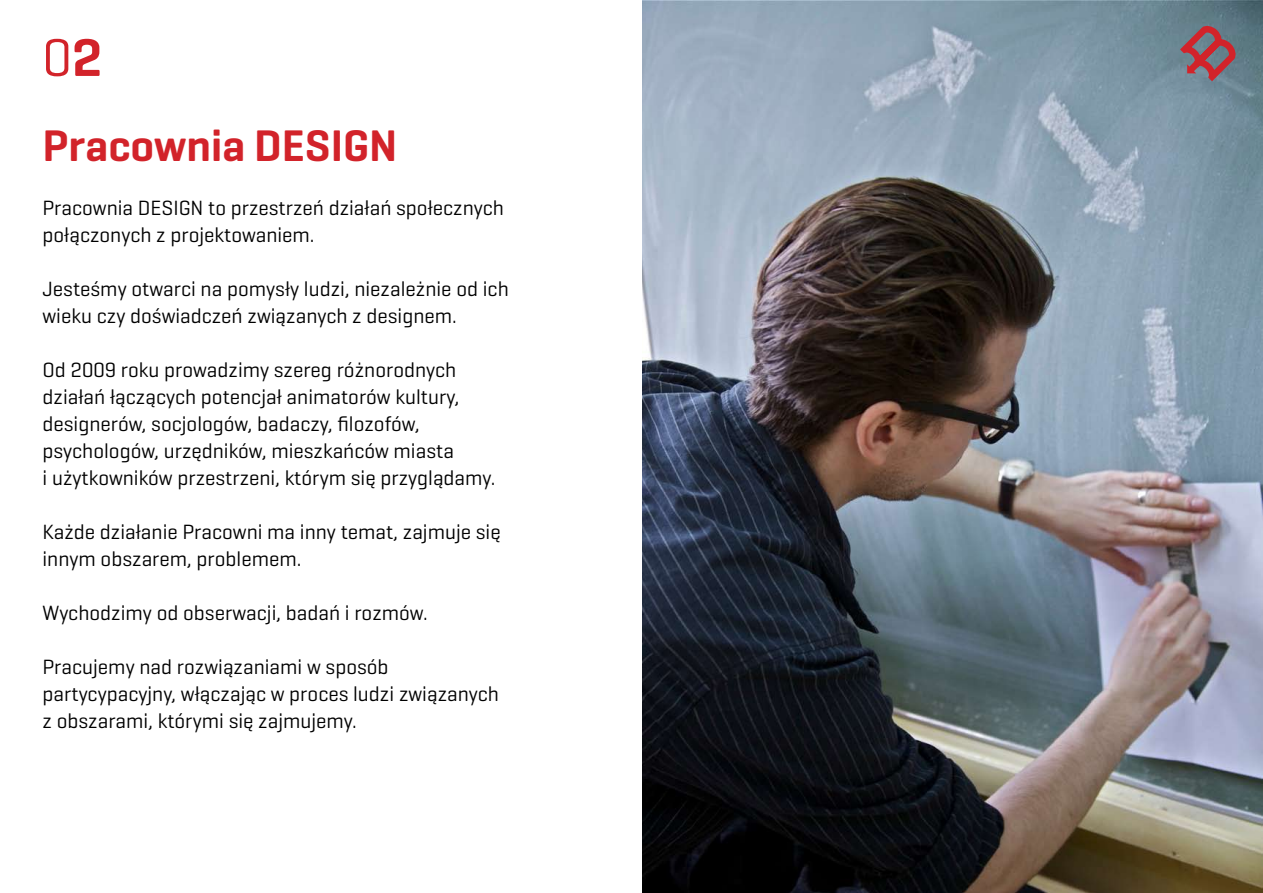
<style>
.page{position:relative;width:1263px;height:893px;background:#fff}
.page>*{position:absolute;margin:0;border:0;box-sizing:border-box;transform-origin:0 0}
.t1{font:54px "Geogrotesque";color:#d2232a}
.t2{font:600 45px "Geogrotesque";color:#d2232a}
.t3{font:21px/27px "Geogrotesque";color:#000}
.s1{font-weight:600}
</style>
<div class="page">
<img style="left:642px;top:0;width:621px;height:893px">
<svg style="left:1175px;top:19px;width:67px;height:73px;background:#816d78"></svg>
<h1 class="t1" style="left:43px;top:24px;width:61px">0<span class="s1">2</span></h1>
<h2 class="t2" style="left:43px;top:118px;width:356px">Pracownia DESIGN</h2>
<p class="t3" style="left:43px;top:194px;width:463px">Pracownia DESIGN to przestrzeń działań społecznych połączonych z projektowaniem.</p>
<p class="t3" style="left:43px;top:275px;width:468px">Jesteśmy otwarci na pomysły ludzi, niezależnie od ich wieku czy doświadczeń związanych z designem.</p>
<p class="t3" style="left:43px;top:356px;width:454px">Od 2009 roku prowadzimy szereg różnorodnych działań łączących potencjał animatorów kultury, designerów, socjologów, badaczy, filozofów, psychologów, urzędników, mieszkańców miasta<br>i użytkowników przestrzeni, którym się przyglądamy.</p>
<p class="t3" style="left:43px;top:518px;width:460px">Każde działanie Pracowni ma inny temat, zajmuje się innym obszarem, problemem.</p>
<p class="t3" style="left:43px;top:599px;width:387px">Wychodzimy od obserwacji, badań i rozmów.</p>
<p class="t3" style="left:43px;top:653px;width:458px">Pracujemy nad rozwiązaniami w sposób partycypacyjny, włączając w proces ludzi związanych z obszarami, którymi się zajmujemy.</p>
</div>
